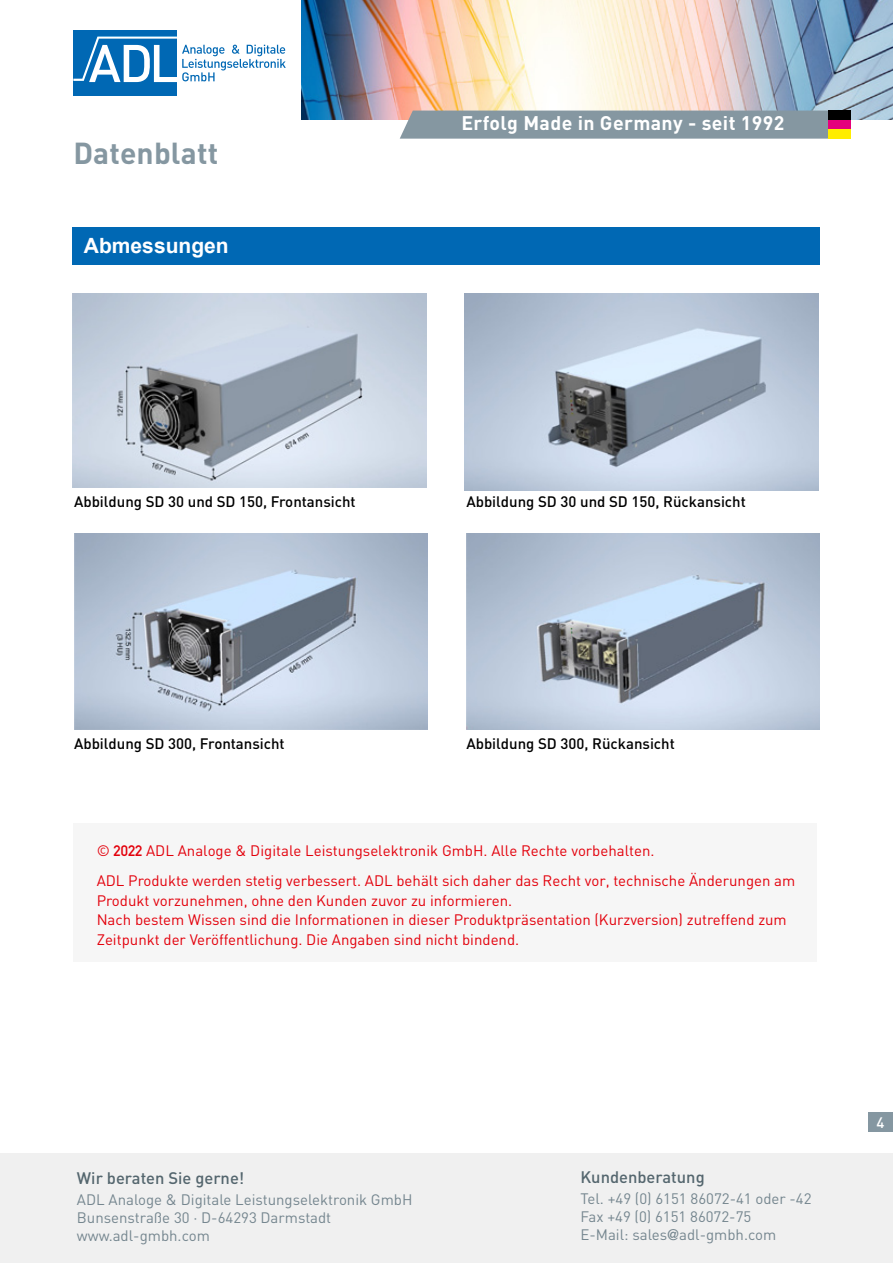
<style>
.page{position:relative;width:893px;height:1263px;background:#fff}
.page>*{position:absolute;margin:0;border:0;box-sizing:border-box;transform-origin:0 0}
.t1{font:700 30px "DIN";letter-spacing:.005em;color:#8597a1}
.t2{font:700 21px "Arial";color:#fff}
.t3{font:700 19.5px "DIN";letter-spacing:.02em;color:#fff}
.t4{font:500 16.5px "DIN";color:#54666e}
.t5{font:15px/19.5px "DIN";color:#e3000b}
.t6{font:15px/18px "DIN";color:#75868f}
.t7{font:500 15px "DIN";color:#000}
.t8{font:500 15px "DIN";color:#fff}
.s1{font-family:"DIN 1451 Mittelschrift DB Regular"}
.s2{font-family:"Helvetica Neue";font-weight:500}
</style>
<div class="page">
<div style="left:73px;top:30px;width:104px;height:65px;background:#0068b4"></div>
<svg style="left:73px;top:36px;width:213px;height:46px"></svg>
<img style="left:302px;top:0;width:591px;height:119px">
<div style="left:400px;top:111px;width:428px;height:28px;background:#8597a1"></div>
<div style="left:828px;top:111px;width:23px;height:9px;background:#000"></div>
<div style="left:828px;top:120px;width:23px;height:9px;background:#e5007c"></div>
<div style="left:828px;top:129px;width:23px;height:10px;background:#ffed00"></div>
<div style="left:73px;top:227px;width:747px;height:38px;background:#0068b4"></div>
<div style="left:0;top:1153px;width:893px;height:110px;background:#f0f0f0"></div>
<div style="left:868px;top:1113px;width:25px;height:19px;background:#8597a1"></div>
<div style="left:73px;top:823px;width:744px;height:139px;background:#f6f6f6"></div>
<img style="left:73px;top:293px;width:353px;height:194px">
<img style="left:465px;top:293px;width:354px;height:197px">
<img style="left:74px;top:533px;width:353px;height:197px">
<img style="left:466px;top:533px;width:354px;height:197px">
<h1 class="t1" style="left:73px;top:133px;width:146px">Datenblatt</h1>
<h2 class="t2" style="left:84px;top:232px;width:146px">Abmessungen</h2>
<h3 class="t3" style="left:461px;top:110px;width:325px">Erfolg Made in Germany - seit 1992</h3>
<p class="t7" style="left:74px;top:492px;width:283px">Abbildung SD 30 und SD 150, Frontansicht</p>
<p class="t7" style="left:466px;top:492px;width:281px">Abbildung SD 30 und SD 150, Rückansicht</p>
<p class="t7" style="left:74px;top:734px;width:212px">Abbildung SD 300, Frontansicht</p>
<p class="t7" style="left:466px;top:734px;width:210px">Abbildung SD 300, Rückansicht</p>
<p class="t5" style="left:97px;top:836px;width:700px;line-height:29.7px">© <span class="s1">2022</span> ADL Analoge &amp; Digitale Leistungselektronik GmbH. Alle Rechte vorbehalten.<br>ADL Produkte werden stetig verbessert. ADL behält sich daher das Recht vor, technische Änderungen am</p>
<p class="t5" style="left:97px;top:890px;width:692px">Produkt vorzunehmen, ohne den Kunden zuvor zu informieren.<br>Nach bestem Wissen sind die Informationen in dieser Produktpräsentation (Kurzversion) zutreffend zum<br>Zeitpunkt der Veröffentlichung. Die Angaben sind nicht bindend.</p>
<p class="t4" style="left:77px;top:1168px;width:169px">Wir beraten Sie gerne!</p>
<p class="t6" style="left:77px;top:1190px;width:337px">ADL Analoge &amp; Digitale Leistungselektronik GmbH<br>Bunsenstraße 30 · D-64293 Darmstadt www.adl-gmbh.com</p>
<p class="t4" style="left:580px;top:1166px;width:126px">Kundenberatung</p>
<p class="t6" style="left:580px;top:1189px;width:233px">Tel. +49 (0) 6151 86072-41 oder -42<br>Fax +49 (0) 6151 86072-75<br>E-Mail: sales<span class="s2">@</span>adl-gmbh.com</p>
<p class="t8" style="left:876px;top:1113px;width:9px">4</p>
</div>
